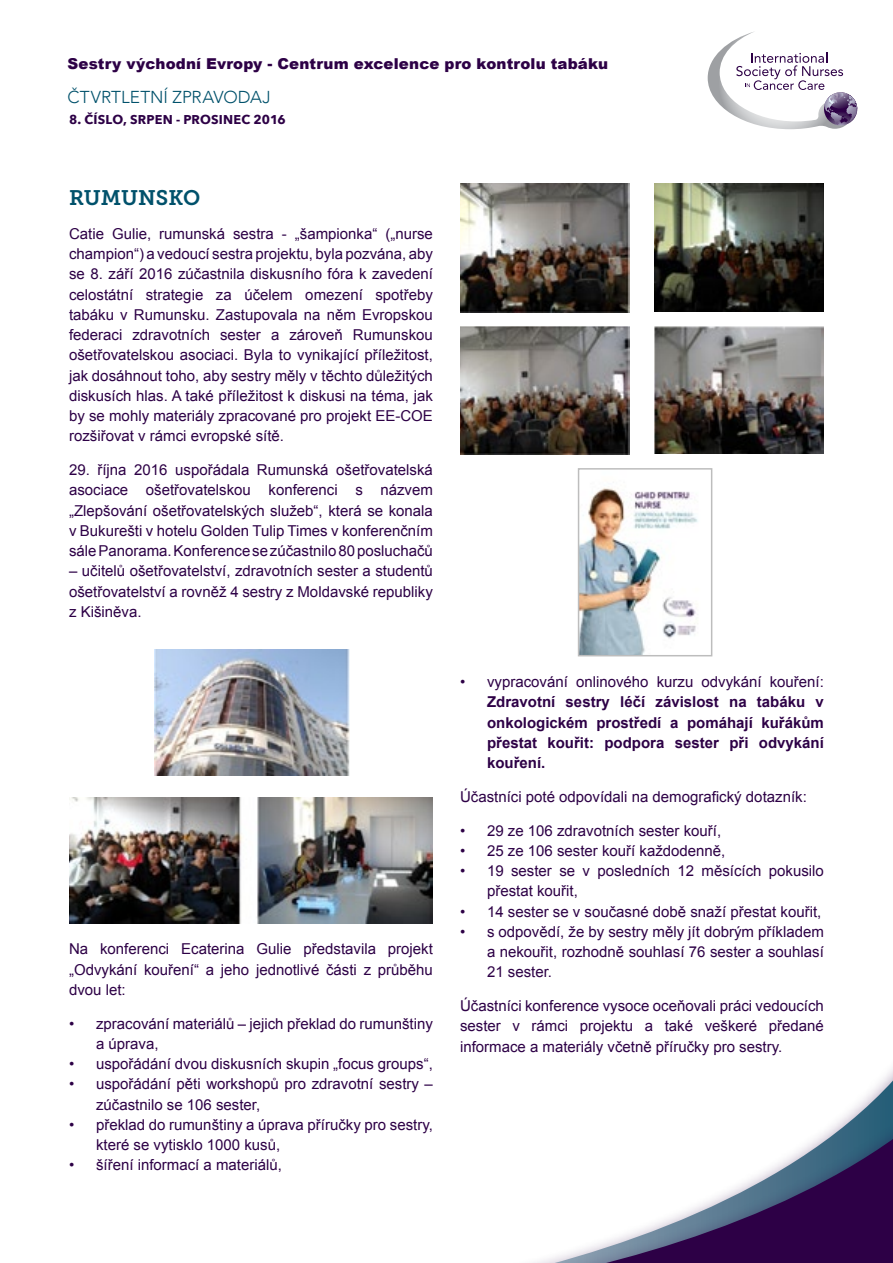
<style>
.page{position:relative;width:893px;height:1263px;background:#fff}
.page>*{position:absolute;margin:0;border:0;box-sizing:border-box;transform-origin:0 0}
.t1{font:21px "Museo Slab 700";color:#00516b}
.t2{font:300 17.25px "Avenir";color:#00516b}
.t3{font:15px/20.2px "Arial";color:#2d0046;text-align:justify}
.t4{font:700 15px/20.2px "Arial";color:#2d0046;text-align:justify}
.t5{font:900 15px "Arial";letter-spacing:.01em;color:#2d0046}
.t6{font:700 12.75px "Avenir Next";letter-spacing:.015em;color:#2d0046}
</style>
<div class="page">
<svg style="left:369px;top:923px;width:524px;height:340px"></svg>
<svg style="left:708px;top:32px;width:150px;height:97px"></svg>
<img style="left:155px;top:649px;width:195px;height:126px">
<img style="left:460px;top:184px;width:169px;height:128px">
<img style="left:460px;top:326px;width:169px;height:129px">
<img style="left:581px;top:488px;width:117px;height:165px">
<img style="left:655px;top:184px;width:169px;height:127px">
<img style="left:655px;top:326px;width:169px;height:128px">
<img style="left:69px;top:797px;width:364px;height:126px">
<div style="left:578px;top:468px;width:134px;height:188px;border:2px solid #bdbdbd"></div>
<p class="t5" style="left:68px;top:53px;width:542px">Sestry východní Evropy - Centrum excelence pro kontrolu tabáku</p>
<p class="t2" style="left:68px;top:87px;width:205px">ČTVRTLETNÍ ZPRAVODAJ</p>
<p class="t6" style="left:69px;top:109px;width:218px">8. ČÍSLO, SRPEN - PROSINEC 2016</p>
<h1 class="t1" style="left:69px;top:186px;width:133px">RUMUNSKO</h1>
<p class="t3" style="left:69px;top:224px;width:365px">Catie Gulie, rumunská sestra - „šampionka“ („nurse champion“) a vedoucí sestra projektu, byla pozvána, aby se 8. září 2016 zúčastnila diskusního fóra k zavedení celostátní strategie za účelem omezení spotřeby tabáku v Rumunsku. Zastupovala na něm Evropskou federaci zdravotních sester a zároveň Rumunskou ošetřovatelskou asociaci. Byla to vynikající příležitost, jak dosáhnout toho, aby sestry měly v těchto důležitých diskusích hlas. A také příležitost k diskusi na téma, jak by se mohly materiály zpracované pro projekt EE-COE rozšiřovat v rámci evropské sítě.</p>
<p class="t3" style="left:69px;top:460px;width:365px">29. října 2016 uspořádala Rumunská ošetřovatelská asociace ošetřovatelskou konferenci s názvem „Zlepšování ošetřovatelských služeb“, která se konala v Bukurešti v hotelu Golden Tulip Times v konferenčním sále Panorama. Konference se zúčastnilo 80 posluchačů</p>
<p class="t3" style="left:69px;top:561px;width:365px">– učitelů ošetřovatelství, zdravotních sester a studentů ošetřovatelství a rovněž 4 sestry z Moldavské republiky z Kišiněva.</p>
<p class="t3" style="left:69px;top:939px;width:365px">Na konferenci Ecaterina Gulie představila projekt „Odvykání kouření“ a jeho jednotlivé části z průběhu dvou let:</p>
<p class="t3" style="left:96px;top:1013px;width:338px;text-indent:-27px">• zpracování materiálů – jejich překlad do rumunštiny a úprava,</p>
<p class="t3" style="left:69px;top:1054px;width:365px">• uspořádání dvou diskusních skupin „focus groups“,</p>
<p class="t3" style="left:96px;top:1074px;width:338px;text-indent:-27px">• uspořádání pěti workshopů pro zdravotní sestry – zúčastnilo se 106 sester,</p>
<p class="t3" style="left:96px;top:1115px;width:338px;text-indent:-27px">• překlad do rumunštiny a úprava příručky pro sestry, které se vytisklo 1000 kusů,</p>
<p class="t3" style="left:69px;top:1155px;width:214px">• šíření informací a materiálů,</p>
<p class="t3" style="left:460px;top:672px;width:365px">• vypracování onlinového kurzu odvykání kouření:</p>
<p class="t4" style="left:487px;top:692px;width:338px">Zdravotní sestry léčí závislost na tabáku v onkologickém prostředí a pomáhají kuřákům přestat kouřit: podpora sester při odvykání kouření.</p>
<p class="t3" style="left:460px;top:787px;width:348px">Účastníci poté odpovídali na demografický dotazník:</p>
<p class="t3" style="left:460px;top:820px;width:263px">• 29 ze 106 zdravotních sester kouří,</p>
<p class="t3" style="left:460px;top:841px;width:267px">• 25 ze 106 sester kouří každodenně,</p>
<p class="t3" style="left:487px;top:861px;width:338px;text-indent:-27px">• 19 sester se v posledních 12 měsících pokusilo přestat kouřit,</p>
<p class="t3" style="left:460px;top:901px;width:363px">• 14 sester se v současné době snaží přestat kouřit,</p>
<p class="t3" style="left:487px;top:922px;width:338px;text-indent:-27px">• s odpovědí, že by sestry měly jít dobrým příkladem a nekouřit, rozhodně souhlasí 76 sester a souhlasí 21 sester.</p>
<p class="t3" style="left:460px;top:996px;width:365px">Účastníci konference vysoce oceňovali práci vedoucích sester v rámci projektu a také veškeré předané informace a materiály včetně příručky pro sestry.</p>
</div>
